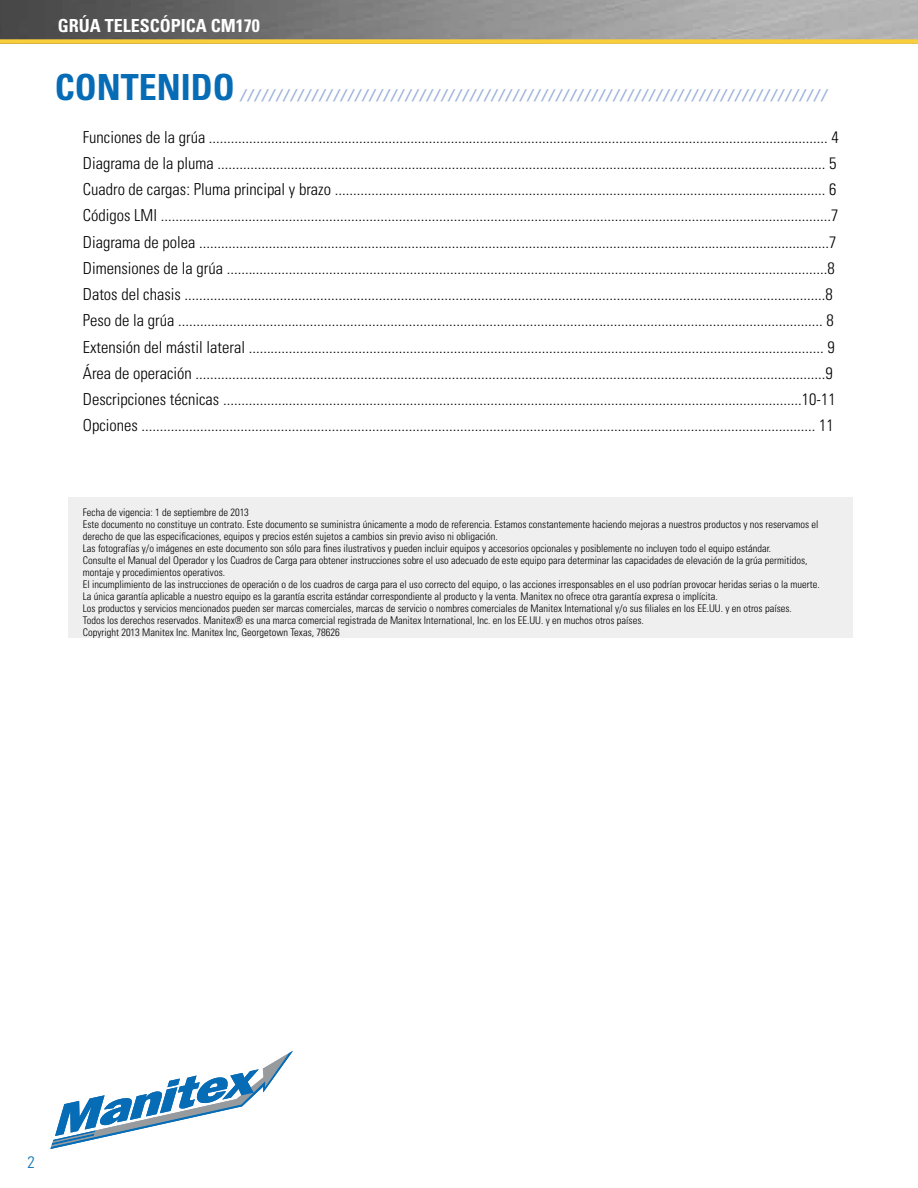
<style>
.page{position:relative;width:918px;height:1188px;background:#fff}
.page>*{position:absolute;margin:0;border:0;box-sizing:border-box;transform-origin:0 0}
.t1{font:700 condensed 36px "Univers LT Std";color:#066cb6}
.t2{font:700 condensed 18px "Univers";color:#fff}
.t3{font:300 condensed 16.5px/26.2px "Univers";color:#000}
.t4{font:300 condensed 16.5px "Univers LT Std";color:#066cb6}
.t5{font:italic 700 condensed 15px "Univers";color:#9cb1db}
.t6{font:300 condensed 10.5px/12px "Univers";color:#000}
</style>
<div class="page">
<img style="left:0;top:0;width:918px;height:39px">
<div style="left:0;top:39px;width:918px;height:5px;background:#f8ce3d"></div>
<svg style="left:50px;top:1051px;width:243px;height:98px"></svg>
<div style="left:68px;top:498px;width:785px;height:140px;background:#f0efef"></div>
<p class="t2" style="left:58px;top:15px;width:203px">GRÚA TELESCÓPICA CM170</p>
<h1 class="t1" style="left:55px;top:65px;width:182px">CONTENIDO</h1>
<p class="t3" style="left:83px;top:124px;width:757px">Funciones de la grúa ......................................................................................................................................................................... 4<br>Diagrama de la pluma ...................................................................................................................................................................... 5<br>Cuadro de cargas: Pluma principal y brazo ...................................................................................................................................... 6<br>Códigos LMI .......................................................................................................................................................................................7<br>Diagrama de polea ............................................................................................................................................................................7<br>Dimensiones de la grúa ....................................................................................................................................................................8<br>Datos del chasis ...............................................................................................................................................................................8<br>Peso de la grúa ................................................................................................................................................................................ 8<br>Extensión del mástil lateral ............................................................................................................................................................. 9<br>Área de operación ............................................................................................................................................................................9<br>Descripciones técnicas ..............................................................................................................................................................10-11<br>Opciones ........................................................................................................................................................................................ 11</p>
<p class="t5" style="left:241px;top:85px;width:586px">//////////////////////////////////////////////////////////////////////////////////</p>
<p class="t6" style="left:83px;top:506px;width:738px">Fecha de vigencia: 1 de septiembre de 2013<br>Este documento no constituye un contrato. Este documento se suministra únicamente a modo de referencia. Estamos constantemente haciendo mejoras a nuestros productos y nos reservamos el derecho de que las especificaciones, equipos y precios estén sujetos a cambios sin previo aviso ni obligación.<br>Las fotografías y/o imágenes en este documento son sólo para fines ilustrativos y pueden incluir equipos y accesorios opcionales y posiblemente no incluyen todo el equipo estándar.<br>Consulte el Manual del Operador y los Cuadros de Carga para obtener instrucciones sobre el uso adecuado de este equipo para determinar las capacidades de elevación de la grúa permitidos, montaje y procedimientos operativos.<br>El incumplimiento de las instrucciones de operación o de los cuadros de carga para el uso correcto del equipo, o las acciones irresponsables en el uso podrían provocar heridas serias o la muerte.<br>La única garantía aplicable a nuestro equipo es la garantía escrita estándar correspondiente al producto y la venta. Manitex no ofrece otra garantía expresa o implícita.<br>Los productos y servicios mencionados pueden ser marcas comerciales, marcas de servicio o nombres comerciales de Manitex International y/o sus filiales en los EE.UU. y en otros países.<br>Todos los derechos reservados. Manitex® es una marca comercial registrada de Manitex International, Inc. en los EE.UU. y en muchos otros países.<br>Copyright 2013 Manitex Inc. Manitex Inc, Georgetown Texas, 78626</p>
<p class="t4" style="left:27px;top:1152px;width:9px">2</p>
</div>
